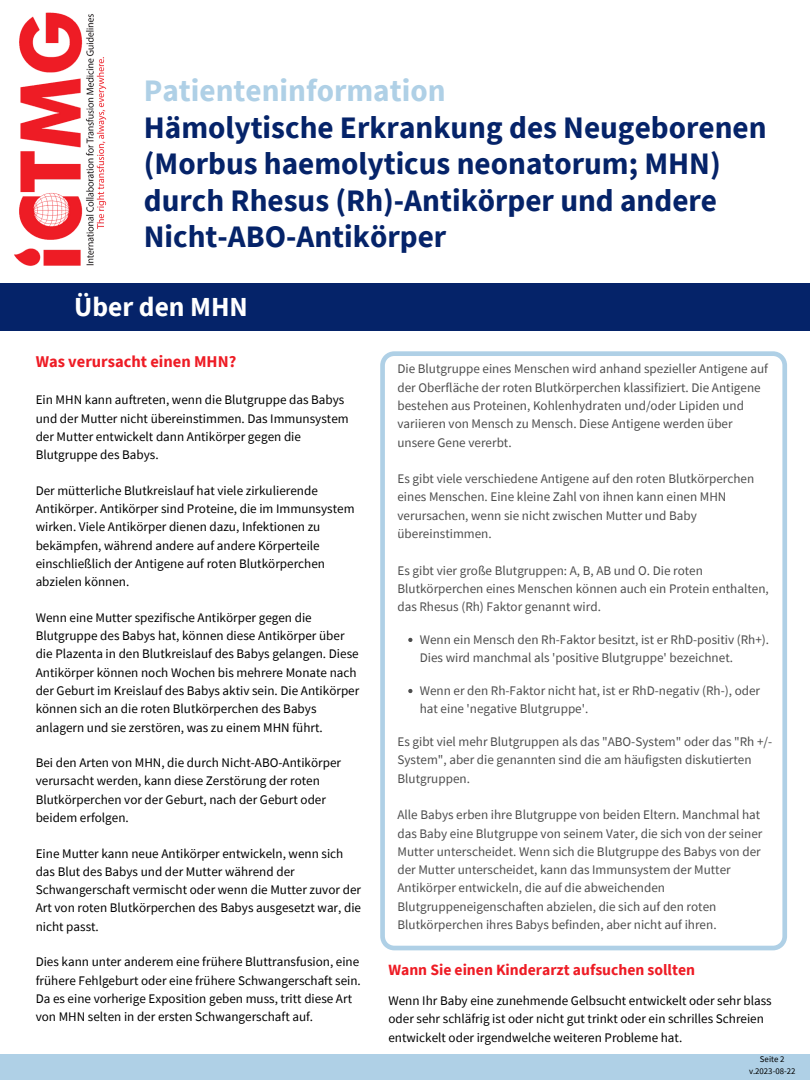
<style>
.page{position:relative;width:810px;height:1080px;background:#fff}
.page>*{position:absolute;margin:0;border:0;box-sizing:border-box;transform-origin:0 0}
.t1{font:700 31.25px/36.6px "Source Sans Pro";color:#052369}
.t2{font:700 31.25px "Source Sans Pro";color:#afd0e6}
.t3{font:700 27.5px "Source Sans Pro";color:#fff}
.t4{font:700 16.44px "Source Sans Pro";color:#ee1c25}
.t5{font:700 15.62px "Source Sans Pro";color:#ee1c25}
.t6{font:13.12px/18.2px "Source Sans Pro";color:#000}
.t7{font:13.12px/18.2px "Source Sans Pro";color:#4d4d4d}
.t8{font:8.75px "Source Sans Pro";color:#000}
</style>
<div class="page">
<div style="left:0;top:283px;width:810px;height:47px;background:#052369"></div>
<div style="left:0;top:1055px;width:810px;height:25px;background:#afd0e6"></div>
<svg style="left:380px;top:351px;width:407px;height:599px"></svg>
<svg style="left:408px;top:638px;width:4px;height:4px"></svg>
<svg style="left:408px;top:689px;width:4px;height:4px"></svg>
<img style="left:14px;top:12px;width:93px;height:254px">
<p class="t2" style="left:144px;top:70px;width:303px">Patienteninformation</p>
<p class="t1" style="left:144px;top:108px;width:624px">Hämolytische Erkrankung des Neugeborenen (Morbus haemolyticus neonatorum; MHN) durch Rhesus (Rh)-Antikörper und andere Nicht-ABO-Antikörper</p>
<p class="t3" style="left:74px;top:289px;width:175px">Über den MHN</p>
<p class="t4" style="left:36px;top:351px;width:202px">Was verursacht einen MHN?</p>
<p class="t6" style="left:36px;top:391px;width:315px">Ein MHN kann auftreten, wenn die Blutgruppe das Babys und der Mutter nicht übereinstimmen. Das Immunsystem der Mutter entwickelt dann Antikörper gegen die Blutgruppe des Babys.</p>
<p class="t6" style="left:36px;top:481px;width:320px">Der mütterliche Blutkreislauf hat viele zirkulierende Antikörper. Antikörper sind Proteine, die im Immunsystem wirken. Viele Antikörper dienen dazu, Infektionen zu bekämpfen, während andere auf andere Körperteile einschließlich der Antigene auf roten Blutkörperchen abzielen können.</p>
<p class="t6" style="left:36px;top:608px;width:325px">Wenn eine Mutter spezifische Antikörper gegen die Blutgruppe des Babys hat, können diese Antikörper über die Plazenta in den Blutkreislauf des Babys gelangen. Diese Antikörper können noch Wochen bis mehrere Monate nach der Geburt im Kreislauf des Babys aktiv sein. Die Antikörper können sich an die roten Blutkörperchen des Babys anlagern und sie zerstören, was zu einem MHN führt.</p>
<p class="t6" style="left:36px;top:753px;width:307px">Bei den Arten von MHN, die durch Nicht-ABO-Antikörper verursacht werden, kann diese Zerstörung der roten Blutkörperchen vor der Geburt, nach der Geburt oder beidem erfolgen.</p>
<p class="t6" style="left:36px;top:844px;width:327px">Eine Mutter kann neue Antikörper entwickeln, wenn sich das Blut des Babys und der Mutter während der Schwangerschaft vermischt oder wenn die Mutter zuvor der Art von roten Blutkörperchen des Babys ausgesetzt war, die nicht passt.</p>
<p class="t6" style="left:36px;top:953px;width:327px">Dies kann unter anderem eine frühere Bluttransfusion, eine frühere Fehlgeburt oder eine frühere Schwangerschaft sein.<br>Da es eine vorherige Exposition geben muss, tritt diese Art von MHN selten in der ersten Schwangerschaft auf.</p>
<p class="t7" style="left:397px;top:360px;width:372px">Die Blutgruppe eines Menschen wird anhand spezieller Antigene auf der Oberfläche der roten Blutkörperchen klassifiziert. Die Antigene bestehen aus Proteinen, Kohlenhydraten und/oder Lipiden und variieren von Mensch zu Mensch. Diese Antigene werden über unsere Gene vererbt.</p>
<p class="t7" style="left:397px;top:469px;width:358px">Es gibt viele verschiedene Antigene auf den roten Blutkörperchen eines Menschen. Eine kleine Zahl von ihnen kann einen MHN verursachen, wenn sie nicht zwischen Mutter und Baby übereinstimmen.</p>
<p class="t7" style="left:397px;top:561px;width:373px">Es gibt vier große Blutgruppen: A, B, AB und O. Die roten<br>Blutkörperchen eines Menschen können auch ein Protein enthalten, das Rhesus (Rh) Faktor genannt wird.</p>
<p class="t7" style="left:420px;top:630px;width:351px">Wenn ein Mensch den Rh-Faktor besitzt, ist er RhD-positiv (Rh+).<br>Dies wird manchmal als 'positive Blutgruppe' bezeichnet.</p>
<p class="t7" style="left:420px;top:681px;width:342px">Wenn er den Rh-Faktor nicht hat, ist er RhD-negativ (Rh-), oder hat eine 'negative Blutgruppe'.</p>
<p class="t7" style="left:397px;top:732px;width:376px">Es gibt viel mehr Blutgruppen als das "ABO-System" oder das "Rh +/-<br>System", aber die genannten sind die am häufigsten diskutierten<br>Blutgruppen.</p>
<p class="t7" style="left:397px;top:805px;width:366px">Alle Babys erben ihre Blutgruppe von beiden Eltern. Manchmal hat das Baby eine Blutgruppe von seinem Vater, die sich von der seiner Mutter unterscheidet. Wenn sich die Blutgruppe des Babys von der der Mutter unterscheidet, kann das Immunsystem der Mutter Antikörper entwickeln, die auf die abweichenden Blutgruppeneigenschaften abzielen, die sich auf den roten Blutkörperchen ihres Babys befinden, aber nicht auf ihren.</p>
<p class="t5" style="left:388px;top:959px;width:308px">Wann Sie einen Kinderarzt aufsuchen sollten</p>
<p class="t6" style="left:388px;top:991px;width:385px">Wenn Ihr Baby eine zunehmende Gelbsucht entwickelt oder sehr blass oder sehr schläfrig ist oder nicht gut trinkt oder ein schrilles Schreien entwickelt oder irgendwelche weiteren Probleme hat.</p>
<p class="t8" style="left:760px;top:1054px;width:26px">Seite 2</p>
<p class="t8" style="left:749px;top:1066px;width:48px">v.2023-08-22</p>
</div>
